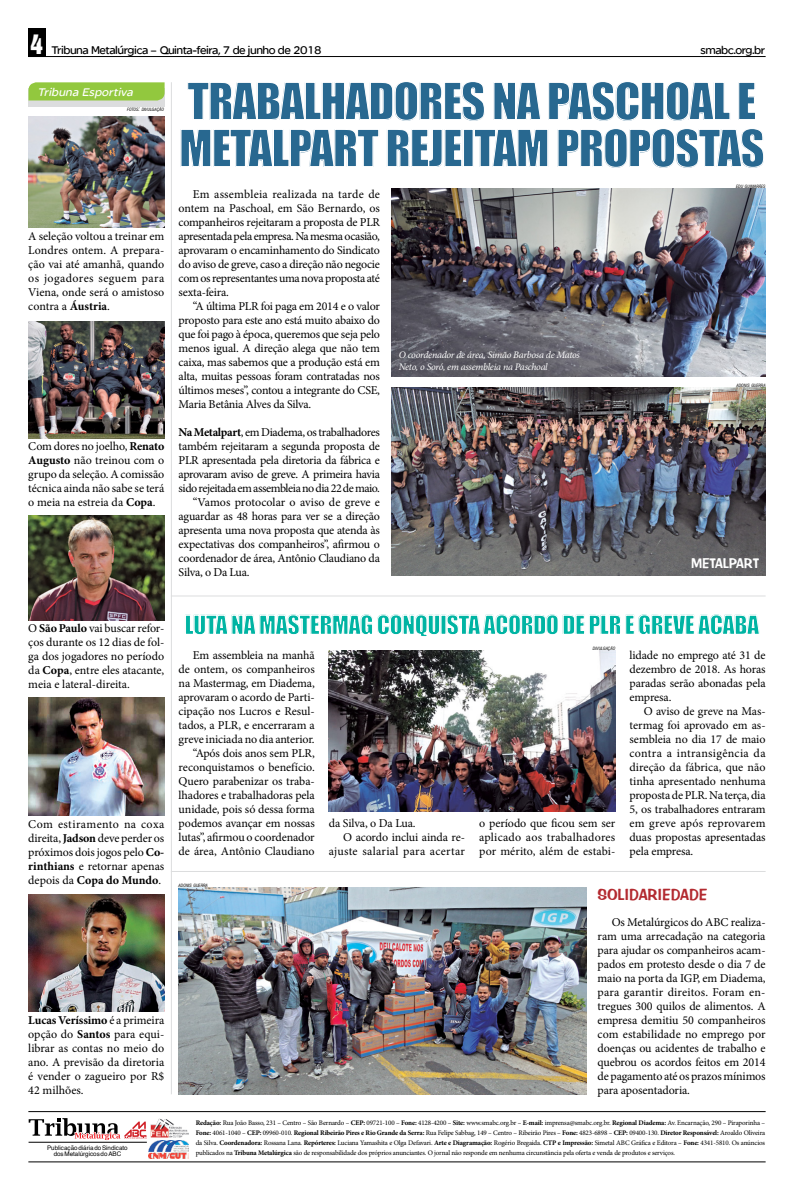
<style>
.page{position:relative;width:794px;height:1191px;background:#fff}
.page>*{position:absolute;margin:0;border:0;box-sizing:border-box;transform-origin:0 0}
.t1{font:47px/47px "Impact";letter-spacing:-.02em;color:#286890}
.t2{font:24px "Impact";letter-spacing:-.02em;color:#00b4a3}
.t3{font:16px "Impress BT";letter-spacing:-.01em;color:#b32a30}
.t4{font:14px "Impress BT";letter-spacing:-.01em;color:#fff}
.t5{font:12px/14px "Minion Pro";letter-spacing:-.01em;color:#000;text-align:justify}
.t6{font:12px "SE Optimist Semi";letter-spacing:-.04em;color:#000}
.t7{font:12px "Minion Pro";letter-spacing:-.04em;color:#000}
.t8{font:12px "Minion Pro";letter-spacing:-.03em;color:#000}
.t9{font:italic 12px "SE Optimist Semi";color:#fff}
.t10{font:italic 10px/12px "Minion Pro";letter-spacing:-.025em;color:#fff}
.t11{font:7px/10px "Minion Pro";letter-spacing:-.02em;color:#000;text-align:justify}
.t12{font:6.2px/6.2px "Helvetica";color:#000;text-align:center}
.t13{font:italic condensed 4.4px "Swiss 721 BT";color:#000}
.s1{font-family:"Helvetica Inserat";font-size:25px;color:#fff}
.s2{font-size:6.2px}
.s3{font-weight:700}
</style>
<div class="page">
<img style="left:391px;top:189px;width:374px;height:188px">
<img style="left:391px;top:387px;width:374px;height:188px">
<svg style="left:28px;top:100px;width:137px;height:6px"></svg>
<svg style="left:28px;top:82px;width:137px;height:18px"></svg>
<img style="left:29px;top:116px;width:136px;height:111px">
<img style="left:29px;top:321px;width:136px;height:117px">
<img style="left:29px;top:515px;width:136px;height:106px">
<img style="left:29px;top:894px;width:136px;height:117px">
<img style="left:29px;top:698px;width:136px;height:117px">
<hr style="left:171px;top:82px;width:1px;height:1012px;background:#dcddde">
<hr style="left:28px;top:1111px;width:737px;height:1px;background:#000">
<div style="left:28px;top:28px;width:17px;height:29px;background:#000"></div>
<hr style="left:28px;top:56px;width:737px;height:1px;background:#000">
<img style="left:148px;top:1140px;width:40px;height:18px">
<hr style="left:28px;top:1161px;width:737px;height:1px;background:#000">
<hr style="left:29px;top:1141px;width:118px;height:1px;background:#000">
<img style="left:151px;top:1118px;width:37px;height:19px">
<svg style="left:29px;top:1118px;width:118px;height:22px"></svg>
<hr style="left:171px;top:871px;width:594px;height:1px;background:#dcddde">
<hr style="left:171px;top:595px;width:594px;height:1px;background:#dcddde">
<img style="left:329px;top:650px;width:286px;height:162px">
<img style="left:179px;top:887px;width:407px;height:207px">
<p class="t6" style="left:31px;top:43px;width:292px"><span class="s1">4</span> Tribuna Metalúrgica – Quinta-feira, 7 de junho de 2018</p>
<p class="t6" style="left:700px;top:43px;width:66px">smabc.org.br</p>
<p class="t9" style="left:37px;top:85px;width:100px">Tribuna Esportiva</p>
<p class="t13" style="left:127px;top:107px;width:38px">FOTOS<span class="s2">:</span> DIVULGAÇÃO</p>
<p class="t5" style="left:28px;top:229px;width:138px">A seleção voltou a treinar em Londres ontem. A prepara&shy;ção vai até amanhã, quando os jogadores seguem para Viena, onde será o amistoso contra a <span class="s3">Áustria</span>.</p>
<p class="t5" style="left:28px;top:439px;width:137px">Com dores no joelho, <span class="s3">Renato Augusto</span> não treinou com o grupo da seleção. A comissão técnica ainda não sabe se terá o meia na estreia da <span class="s3">Copa</span>.</p>
<p class="t5" style="left:28px;top:621px;width:137px">O <span class="s3">São Paulo</span> vai buscar refor&shy;ços durante os 12 dias de fol&shy;ga dos jogadores no período da <span class="s3">Copa</span>, entre eles atacante, meia e lateral-direita.</p>
<p class="t5" style="left:28px;top:817px;width:137px">Com estiramento na coxa direita, <span class="s3">Jadson</span> deve perder os próximos dois jogos pelo <span class="s3">Co&shy;rinthians</span> e retornar apenas depois da <span class="s3">Copa do Mundo</span>.</p>
<p class="t5" style="left:28px;top:1013px;width:138px"><span class="s3">Lucas Veríssimo</span> é a primeira opção do <span class="s3">Santos</span> para equi&shy;librar as contas no meio do ano. A previsão da diretoria é vender o zagueiro por R$ 42 milhões.</p>
<p class="t12" style="left:47px;top:1144px;width:82px">Publicação diária do Sindicato dos Metalúrgicos do ABC</p>
<h1 class="t1" style="left:179px;top:76px;width:587px">TRABALHADORES NA PASCHOAL E<br>METALPART REJEITAM PROPOSTAS</h1>
<p class="t13" style="left:736px;top:183px;width:31px">EDU GUIMARÃES</p>
<p class="t5" style="left:179px;top:187px;width:203px;text-indent:14px">Em assembleia realizada na tarde de ontem na Paschoal, em São Bernardo, os companheiros rejeitaram a proposta de PLR apresentada pela empresa. Na mesma ocasião, aprovaram o encaminhamento do Sindicato do aviso de greve, caso a direção não negocie com os representantes uma nova proposta até sexta-feira.</p>
<p class="t5" style="left:179px;top:299px;width:203px;text-indent:14px">“A última PLR foi paga em 2014 e o valor proposto para este ano está muito abaixo do que foi pago à época, queremos que seja pelo menos igual. A direção alega que não tem caixa, mas sabemos que a produção está em alta, muitas pessoas foram contratadas nos últimos meses”, contou a integrante do CSE, Maria Betânia Alves da Silva.</p>
<p class="t5" style="left:179px;top:425px;width:203px"><span class="s3">Na Metalpart</span>, em Diadema, os trabalhadores</p>
<p class="t5" style="left:179px;top:439px;width:203px">também rejeitaram a segunda proposta de</p>
<p class="t5" style="left:179px;top:453px;width:203px">PLR apresentada pela diretoria da fábrica e</p>
<p class="t8" style="left:179px;top:466px;width:203px">aprovaram aviso de greve. A primeira havia</p>
<p class="t7" style="left:179px;top:480px;width:203px">sido rejeitada em assembleia no dia 22 de maio.</p>
<p class="t5" style="left:193px;top:495px;width:189px">“Vamos protocolar o aviso de greve e</p>
<p class="t5" style="left:179px;top:509px;width:203px">aguardar as 48 horas para ver se a direção</p>
<p class="t5" style="left:179px;top:523px;width:203px">apresenta uma nova proposta que atenda às</p>
<p class="t5" style="left:179px;top:537px;width:203px">expectativas dos companheiros”, afirmou o</p>
<p class="t5" style="left:179px;top:551px;width:203px">coordenador de área, Antônio Claudiano da</p>
<p class="t5" style="left:179px;top:565px;width:72px">Silva, o Da Lua.</p>
<h2 class="t2" style="left:184px;top:606px;width:576px">LUTA NA MASTERMAG CONQUISTA ACORDO DE PLR E GREVE ACABA</h2>
<p class="t10" style="left:399px;top:349px;width:183px">O coordenador de área, Simão Barbosa de Matos<br>Neto, o Soró, em assembleia na Paschoal</p>
<p class="t13" style="left:736px;top:383px;width:31px">ADONIS GUERRA</p>
<p class="t4" style="left:691px;top:555px;width:70px">METALPART</p>
<p class="t5" style="left:179px;top:648px;width:138px;text-align:right">Em assembleia na manhã de ontem, os companheiros na Mastermag, em Diadema, aprovaram o acordo de Parti&shy;cipação nos Lucros e Resul&shy;tados, a PLR, e encerraram a greve iniciada no dia anterior. “Após dois anos sem PLR, reconquistamos o benefício.<br>Quero parabenizar os traba&shy;lhadores e trabalhadoras pela unidade, pois só dessa forma podemos avançar em nossas lutas”, afirmou o coordenador de área, Antônio Claudiano</p>
<p class="t13" style="left:179px;top:882px;width:31px">ADONIS GUERRA</p>
<p class="t5" style="left:329px;top:816px;width:88px">da Silva, o Da Lua.</p>
<p class="t5" style="left:343px;top:830px;width:123px">O acordo inclui ainda re-</p>
<p class="t5" style="left:329px;top:844px;width:138px">ajuste salarial para acertar</p>
<p class="t13" style="left:593px;top:645px;width:24px">DIVULGAÇÃO</p>
<p class="t5" style="left:479px;top:816px;width:138px">o período que ficou sem ser aplicado aos trabalhadores por mérito, além de estabi-</p>
<p class="t5" style="left:629px;top:648px;width:138px">lidade no emprego até 31 de dezembro de 2018. As horas paradas serão abonadas pela empresa.</p>
<p class="t5" style="left:629px;top:704px;width:138px;text-indent:14px">O aviso de greve na Mas&shy;termag foi aprovado em as&shy;sembleia no dia 17 de maio contra a intransigência da direção da fábrica, que não tinha apresentado nenhuma proposta de PLR. Na terça, dia 5, os trabalhadores entraram em greve após reprovarem duas propostas apresentadas pela empresa.</p>
<h3 class="t3" style="left:597px;top:884px;width:111px">SOLIDARIEDADE</h3>
<p class="t5" style="left:597px;top:914px;width:170px;text-indent:14px">Os Metalúrgicos do ABC realiza&shy;ram uma arrecadação na categoria para ajudar os companheiros acam&shy;pados em protesto desde o dia 7 de maio na porta da IGP, em Diadema, para garantir direitos. Foram en&shy;tregues 300 quilos de alimentos. A empresa demitiu 50 companheiros com estabilidade no emprego por doenças ou acidentes de trabalho e quebrou os acordos feitos em 2014 de pagamento até os prazos mínimos para aposentadoria.</p>
<p class="t11" style="left:196px;top:1117px;width:571px"><span class="s3">Redação:</span> Rua João Basso, 231 – Centro – São Bernardo – <span class="s3">CEP:</span> 09721-100 – <span class="s3">Fone:</span> 4128-4200 – <span class="s3">Site:</span> www.smabc.org.br – <span class="s3">E-mail:</span> imprensa@smabc.org.br. <span class="s3">Regional Diadema:</span> Av. Encarnação, 290 – Piraporinha – <span class="s3">Fone:</span> 4061-1040 – <span class="s3">CEP:</span> 09960-010. <span class="s3">Regional Ribeirão Pires e Rio Grande da Serra:</span> Rua Felipe Sabbag, 149 – Centro – Ribeirão Pires – <span class="s3">Fone:</span> 4823-6898 – <span class="s3">CEP:</span> 09400-130. <span class="s3">Diretor Responsável:</span> Aroaldo Oliveira da Silva. <span class="s3">Coordenadora:</span> Rossana Lana. <span class="s3">Repórteres:</span> Luciana Yamashita e Olga Defavari. <span class="s3">Arte e Diagramação:</span> Rogério Bregaida. <span class="s3">CTP e Impressão:</span> Simetal ABC Gráfica e Editora – <span class="s3">Fone:</span> 4341-5810. Os anúncios publicados na <span class="s3">Tribuna Metalúrgica</span> são de responsabilidade dos próprios anunciantes. O jornal não responde em nenhuma circunstância pela oferta e venda de produtos e serviços.</p>
</div>
